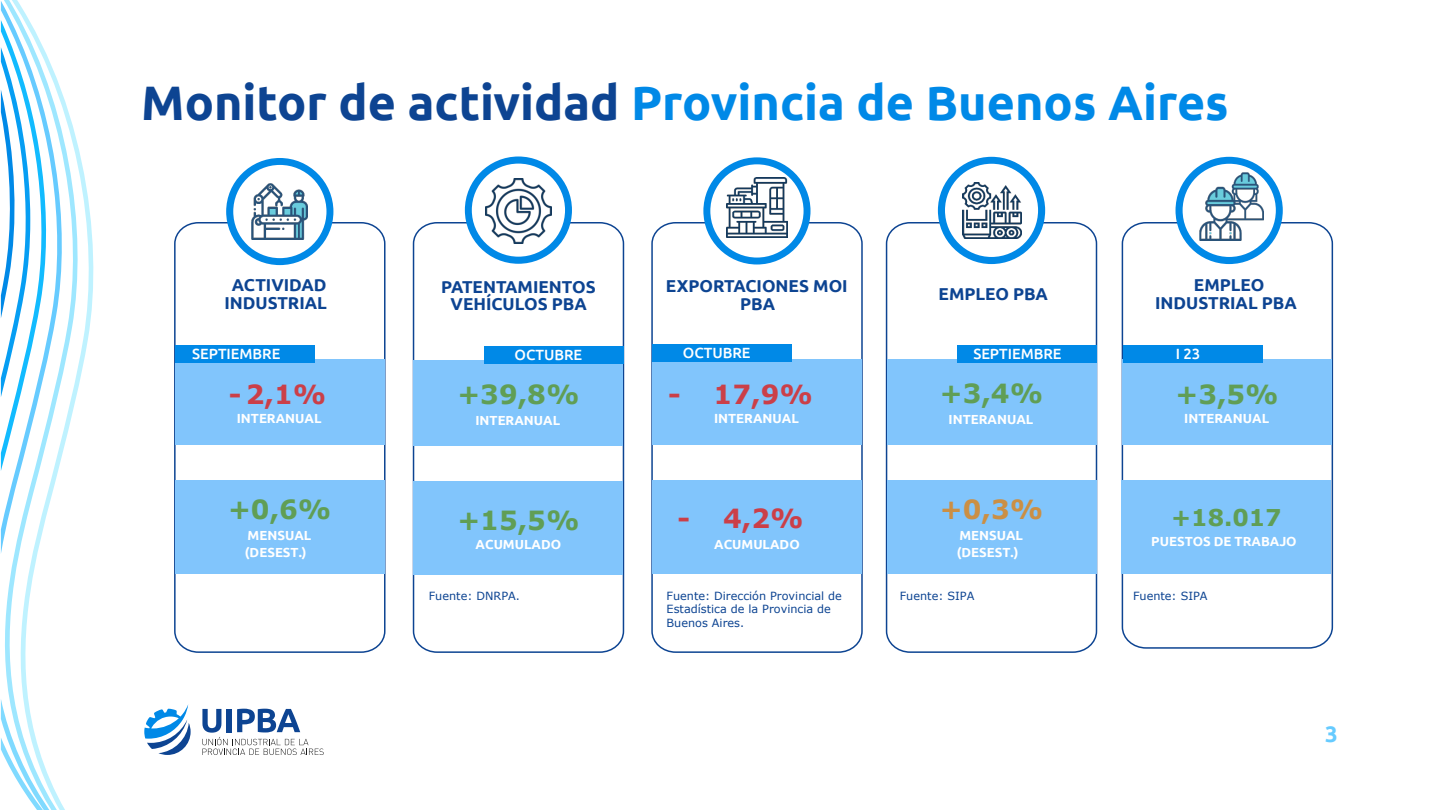
<style>
.page{position:relative;width:1440px;height:810px;background:#fff}
.page>*{position:absolute;margin:0;border:0;box-sizing:border-box;transform-origin:0 0}
.t1{font:700 48.45px "Ubuntu";color:#0089e7}
.t2{font:700 26.4px "Verdana";color:#609e55}
.t3{font:700 26.4px "Verdana";color:#cb8f44}
.t4{font:700 26.33px "Verdana";color:#609e55}
.t5{font:700 26.33px "Verdana";color:#cb3f48}
.t6{font:700 23.1px "Verdana";color:#609e55}
.t7{font:700 22.5px "Ubuntu";color:#66cbff}
.t8{font:700 17.17px/17.8px "Ubuntu";color:#0d4492;text-align:center}
.t9{font:500 14.77px "Ubuntu";color:#fff}
.t10{font:700 13.2px/16.9px "Ubuntu";color:#fff}
.t11{font:11.25px/13.5px "Verdana";color:#0d4492}
.s1{color:#0d4492}
</style>
<div class="page">
<svg style="left:0;top:0;width:94px;height:749px"></svg>
<svg style="left:1px;top:699px;width:323px;height:111px"></svg>
<svg style="left:412px;top:222px;width:213px;height:431px"></svg>
<div style="left:465px;top:157px;width:107px;height:107px;background:#0089e7;border-radius:50%"></div>
<div style="left:472px;top:164px;width:93px;height:93px;background:#fff;border-radius:50%"></div>
<div style="left:414px;top:361px;width:209px;height:85px;background:#81c5fc"></div>
<div style="left:414px;top:482px;width:209px;height:93px;background:#81c5fc"></div>
<div style="left:484px;top:346px;width:139px;height:18px;background:#0089e7"></div>
<img style="left:486px;top:178px;width:65px;height:65px">
<svg style="left:651px;top:222px;width:212px;height:431px"></svg>
<div style="left:703px;top:157px;width:108px;height:108px;background:#0089e7;border-radius:50%"></div>
<div style="left:710px;top:164px;width:94px;height:94px;background:#fff;border-radius:50%"></div>
<div style="left:652px;top:360px;width:210px;height:85px;background:#81c5fc"></div>
<div style="left:652px;top:481px;width:210px;height:93px;background:#81c5fc"></div>
<div style="left:652px;top:344px;width:140px;height:18px;background:#0089e7"></div>
<img style="left:727px;top:177px;width:60px;height:61px">
<svg style="left:174px;top:221px;width:212px;height:432px"></svg>
<div style="left:226px;top:158px;width:107px;height:107px;background:#0089e7;border-radius:50%"></div>
<div style="left:233px;top:165px;width:93px;height:93px;background:#fff;border-radius:50%"></div>
<img style="left:252px;top:184px;width:56px;height:56px">
<div style="left:175px;top:360px;width:209px;height:85px;background:#81c5fc"></div>
<div style="left:176px;top:345px;width:139px;height:17px;background:#0089e7"></div>
<div style="left:175px;top:481px;width:209px;height:93px;background:#81c5fc"></div>
<svg style="left:885px;top:222px;width:213px;height:431px"></svg>
<div style="left:938px;top:157px;width:107px;height:107px;background:#0089e7;border-radius:50%"></div>
<div style="left:945px;top:164px;width:93px;height:93px;background:#fff;border-radius:50%"></div>
<img style="left:962px;top:182px;width:59px;height:56px">
<div style="left:887px;top:360px;width:209px;height:85px;background:#81c5fc"></div>
<div style="left:887px;top:481px;width:209px;height:93px;background:#81c5fc"></div>
<div style="left:957px;top:345px;width:139px;height:17px;background:#0089e7"></div>
<svg style="left:1121px;top:221px;width:213px;height:428px"></svg>
<div style="left:1176px;top:157px;width:107px;height:107px;background:#0089e7;border-radius:50%"></div>
<div style="left:1183px;top:164px;width:93px;height:93px;background:#fff;border-radius:50%"></div>
<img style="left:1199px;top:172px;width:65px;height:68px">
<div style="left:1123px;top:360px;width:209px;height:85px;background:#81c5fc"></div>
<div style="left:1122px;top:481px;width:209px;height:93px;background:#81c5fc"></div>
<div style="left:1123px;top:345px;width:140px;height:17px;background:#0089e7"></div>
<h1 class="t1" style="left:141px;top:73px;width:1089px"><span class="s1">Monitor de actividad</span> Provincia de Buenos Aires</h1>
<h3 class="t8" style="left:224px;top:276px;width:104px">ACTIVIDAD<br>INDUSTRIAL</h3>
<h3 class="t8" style="left:441px;top:278px;width:156px;line-height:17.2px">PATENTAMIENTOS<br>VEHÍCULOS PBA</h3>
<h3 class="t8" style="left:666px;top:277px;width:183px">EXPORTACIONES MOI<br>PBA</h3>
<h3 class="t8" style="left:939px;top:285px;width:111px">EMPLEO PBA</h3>
<h3 class="t8" style="left:1155px;top:276px;width:143px">EMPLEO<br>INDUSTRIAL PBA</h3>
<p class="t9" style="left:192px;top:344px;width:90px">SEPTIEMBRE</p>
<p class="t9" style="left:515px;top:345px;width:69px">OCTUBRE</p>
<p class="t9" style="left:683px;top:343px;width:69px">OCTUBRE</p>
<p class="t9" style="left:973px;top:344px;width:90px">SEPTIEMBRE</p>
<p class="t9" style="left:1176px;top:344px;width:26px">I 23</p>
<h3 class="t5" style="left:229px;top:376px;width:99px">- 2,1%</h3>
<p class="t10" style="left:237px;top:410px;width:86px">INTERANUAL</p>
<h3 class="t4" style="left:457px;top:376px;width:124px">+39,8%</h3>
<p class="t10" style="left:475px;top:412px;width:86px">INTERANUAL</p>
<h3 class="t5" style="left:668px;top:376px;width:146px">- 17,9%</h3>
<p class="t10" style="left:714px;top:410px;width:86px">INTERANUAL</p>
<h3 class="t4" style="left:940px;top:375px;width:105px">+3,4%</h3>
<p class="t10" style="left:949px;top:411px;width:86px">INTERANUAL</p>
<h3 class="t4" style="left:1176px;top:376px;width:105px">+3,5%</h3>
<p class="t10" style="left:1184px;top:410px;width:86px">INTERANUAL</p>
<h2 class="t2" style="left:228px;top:491px;width:105px">+0,6%</h2>
<p class="t10" style="left:245px;top:527px;width:68px">MENSUAL (DESEST.)</p>
<h2 class="t2" style="left:457px;top:501px;width:124px">+15,5%</h2>
<p class="t10" style="left:476px;top:535px;width:87px">ACUMULADO</p>
<h3 class="t5" style="left:678px;top:500px;width:128px">- 4,2%</h3>
<p class="t10" style="left:714px;top:536px;width:87px">ACUMULADO</p>
<h2 class="t3" style="left:940px;top:491px;width:105px">+0,3%</h2>
<p class="t10" style="left:957px;top:527px;width:68px">MENSUAL (DESEST.)</p>
<h3 class="t6" style="left:1171px;top:502px;width:112px">+18.017</h3>
<p class="t10" style="left:1151px;top:533px;width:147px">PUESTOS DE TRABAJO</p>
<p class="t11" style="left:429px;top:589px;width:93px">Fuente: DNRPA.</p>
<p class="t11" style="left:667px;top:589px;width:177px">Fuente: Dirección Provincial de<br>Estadística de la Provincia de<br>Buenos Aires.</p>
<p class="t11" style="left:900px;top:589px;width:76px">Fuente: SIPA</p>
<p class="t11" style="left:1133px;top:589px;width:76px">Fuente: SIPA</p>
<h3 class="t7" style="left:1325px;top:721px;width:14px">3</h3>
</div>
